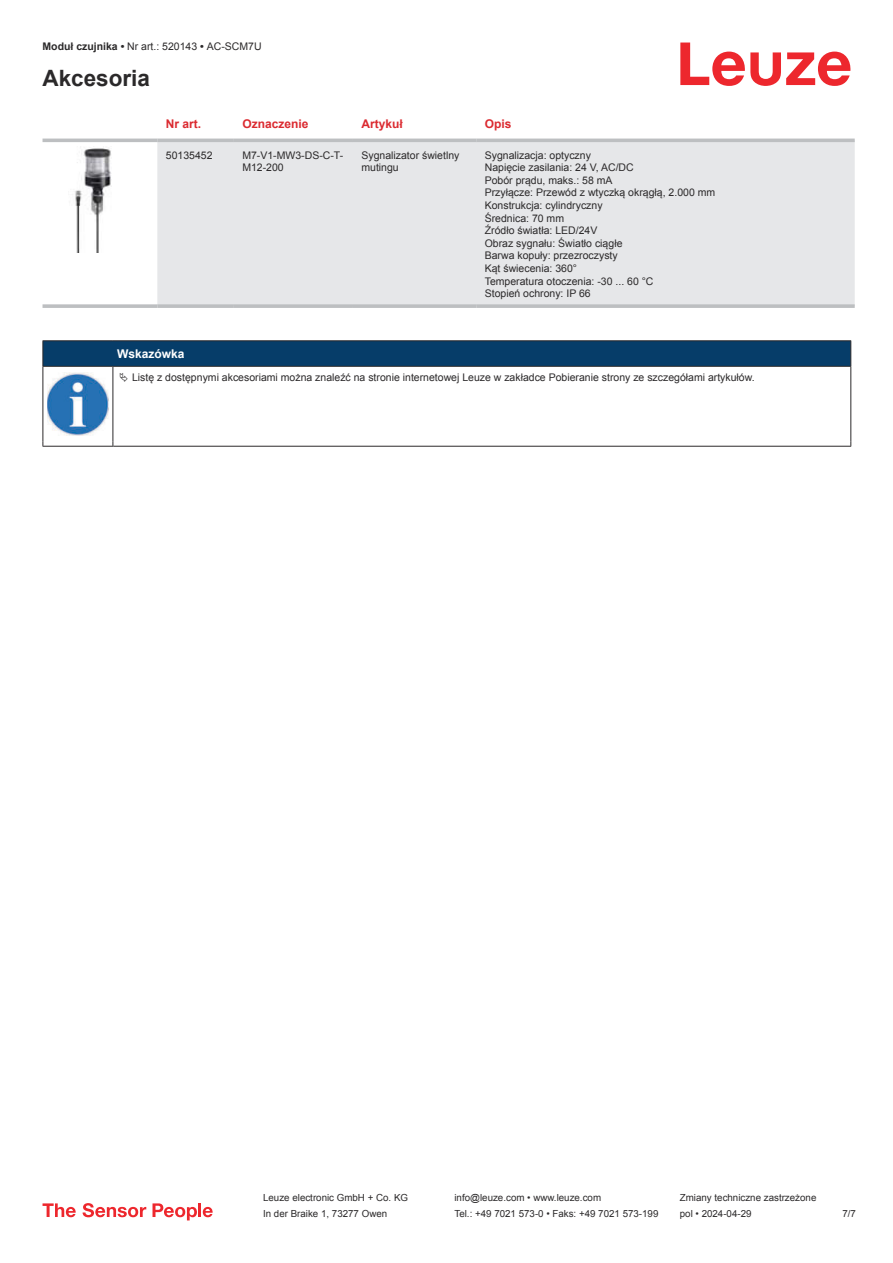
<style>
.page{position:relative;width:893px;height:1263px;background:#fff}
.page>*{position:absolute;margin:0;border:0;box-sizing:border-box;transform-origin:0 0}
.t1{font:700 22.5px "Arial";color:#2b292a}
.t2{font:700 12px "Arial";color:#db2a30}
.t3{font:700 12px "Arial";color:#fff}
.t4{font:10.5px/12.6px "Arial";color:#2b292a}
.t5{font:9.75px "Arial";color:#2b292a}
.s1{font-weight:700}
</style>
<div class="page">
<svg style="left:680px;top:43px;width:170px;height:43px"></svg>
<svg style="left:43px;top:138px;width:812px;height:1px"></svg>
<div style="left:157px;top:142px;width:698px;height:162px;background:#e6e7e9"></div>
<hr style="left:43px;top:139px;width:114px;height:3px;background:#bdbfc1">
<hr style="left:157px;top:139px;width:77px;height:3px;background:#bdbfc1">
<hr style="left:234px;top:139px;width:119px;height:3px;background:#bdbfc1">
<hr style="left:353px;top:139px;width:123px;height:3px;background:#bdbfc1">
<hr style="left:476px;top:139px;width:379px;height:3px;background:#bdbfc1">
<svg style="left:43px;top:304px;width:114px;height:4px"></svg>
<hr style="left:157px;top:304px;width:77px;height:4px;background:#bdbfc1">
<hr style="left:234px;top:304px;width:119px;height:4px;background:#bdbfc1">
<hr style="left:353px;top:304px;width:123px;height:4px;background:#bdbfc1">
<hr style="left:476px;top:304px;width:379px;height:4px;background:#bdbfc1">
<img style="left:75px;top:148px;width:37px;height:105px">
<svg style="left:44px;top:367px;width:806px;height:79px"></svg>
<hr style="left:43px;top:340px;width:70px;height:1px;background:#2b292a">
<hr style="left:43px;top:366px;width:70px;height:1px;background:#2b292a">
<hr style="left:113px;top:340px;width:738px;height:1px;background:#2b292a">
<svg style="left:43px;top:341px;width:808px;height:25px"></svg>
<hr style="left:113px;top:366px;width:738px;height:1px;background:#2b292a">
<hr style="left:43px;top:367px;width:1px;height:75px;background:#2b292a">
<hr style="left:113px;top:367px;width:1px;height:75px;background:#2b292a">
<hr style="left:850px;top:367px;width:1px;height:75px;background:#2b292a">
<hr style="left:43px;top:446px;width:70px;height:1px;background:#2b292a">
<hr style="left:113px;top:446px;width:738px;height:1px;background:#2b292a">
<img style="left:47px;top:373px;width:61px;height:62px">
<div style="left:115px;top:367px;width:734px;height:20px;background:#fff"></div>
<svg style="left:43px;top:1203px;width:33px;height:14px"></svg>
<svg style="left:83px;top:1203px;width:63px;height:14px"></svg>
<svg style="left:153px;top:1203px;width:44px;height:17px"></svg>
<hr style="left:198px;top:1203px;width:3px;height:14px;background:#ed272d">
<svg style="left:203px;top:1207px;width:10px;height:10px"></svg>
<p class="t4" style="left:43px;top:41px;width:221px"><span class="s1">Moduł czujnika •</span> Nr art.: 520143 <span class="s1">•</span> AC-SCM7U</p>
<h1 class="t1" style="left:43px;top:63px;width:109px">Akcesoria</h1>
<p class="t2" style="left:166px;top:115px;width:37px">Nr art.</p>
<p class="t2" style="left:242px;top:119px;width:68px">Oznaczenie</p>
<p class="t2" style="left:361px;top:115px;width:43px">Artykuł</p>
<p class="t2" style="left:485px;top:119px;width:28px">Opis</p>
<p class="t4" style="left:166px;top:150px;width:48px">50135452</p>
<p class="t4" style="left:242px;top:150px;width:102px">M7-V1-MW3-DS-C-T-<br>M12-200</p>
<p class="t4" style="left:361px;top:148px;width:100px">Sygnalizator świetlny mutingu</p>
<p class="t4" style="left:485px;top:148px;width:232px">Sygnalizacja: optyczny<br>Napięcie zasilania: 24 V, AC/DC<br>Pobór prądu, maks.: 58 mA<br>Przyłącze: Przewód z wtyczką okrągłą, 2.000 mm<br>Konstrukcja: cylindryczny<br>Średnica: 70 mm<br>Źródło światła: LED/24V<br>Obraz sygnału: Światło ciągłe<br>Barwa kopuły: przezroczysty<br>Kąt świecenia: 360°<br>Temperatura otoczenia: -30 ... 60 °C<br>Stopień ochrony: IP 66</p>
<p class="t3" style="left:117px;top:345px;width:69px">Wskazówka</p>
<p class="t4" style="left:132px;top:371px;width:624px">Listę z dostępnymi akcesoriami można znaleźć na stronie internetowej Leuze w zakładce Pobieranie strony ze szczegółami artykułów.</p>
<p class="t5" style="left:263px;top:1191px;width:146px">Leuze electronic GmbH + Co. KG</p>
<p class="t5" style="left:454px;top:1191px;width:148px">info@leuze.com • www.leuze.com</p>
<p class="t5" style="left:680px;top:1191px;width:138px">Zmiany techniczne zastrzeżone</p>
<p class="t5" style="left:263px;top:1210px;width:126px">In der Braike 1, 73277 Owen</p>
<p class="t5" style="left:454px;top:1207px;width:205px">Tel.: +49 7021 573-0 • Faks: +49 7021 573-199</p>
<p class="t5" style="left:680px;top:1207px;width:73px">pol • 2024-04-29</p>
<p class="t5" style="left:842px;top:1210px;width:15px">7 /7</p>
</div>
